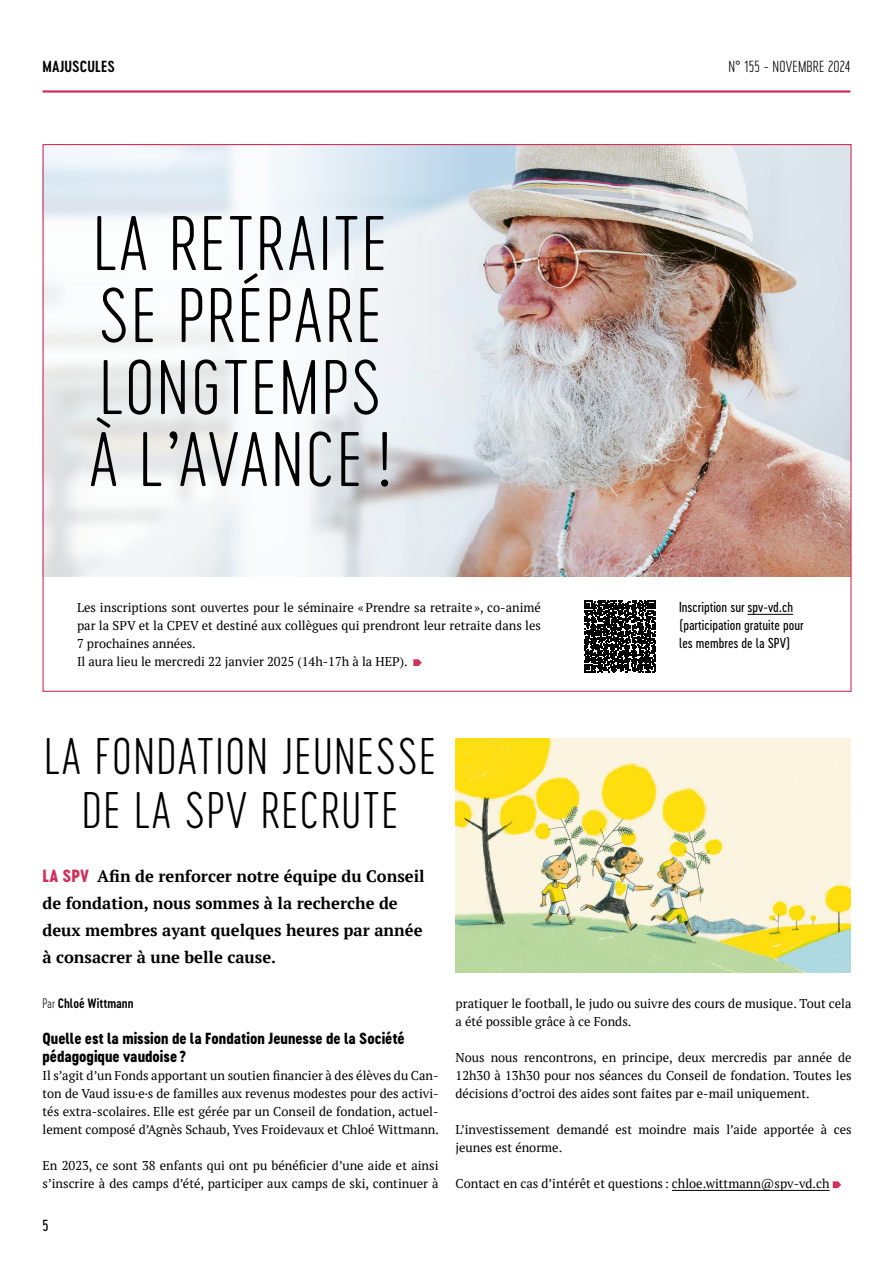
<style>
.page{position:relative;width:893px;height:1263px;background:#fff}
.page>*{position:absolute;margin:0;border:0;box-sizing:border-box;transform-origin:0 0}
.t1{font:72px/72px "Cervo Neue Thin Neue";letter-spacing:.03em;color:#000}
.t2{font:48px/54px "Cervo Neue Thin Neue";letter-spacing:.03em;color:#000;text-align:center}
.t3{font:700 16.5px/27px "PT Serif";color:#000}
.t4{font:15px/18px "Cervo Neue Extra Bold Neue";color:#000}
.t5{font:15px "Cervo Neue Thin Neue";letter-spacing:.01em;color:#000}
.t6{font:15px "Cervo Neue Semi Bold Neue";letter-spacing:.01em;color:#000}
.t7{font:15px "Cervo Neue Regular Neue";color:#000}
.t8{font:13.5px/18px "Cervo Neue Regular Neue";color:#000}
.t9{font:12.75px/18px "PT Serif";color:#000}
.t10{font:12.75px "Cervo Neue Semi Bold Neue";color:#000}
.s1{font-family:"Cervo Neue Extra Bold Neue";font-weight:400;color:#d0325c}
.s2{font-family:"Cervo Neue Thin Neue"}
</style>
<div class="page">
<hr style="left:43px;top:90px;width:807px;height:3px;background:#d0325c">
<img style="left:455px;top:738px;width:395px;height:234px">
<hr style="left:672px;top:1190px;width:158px;height:1px;background:#000">
<svg style="left:833px;top:1181px;width:8px;height:7px"></svg>
<svg style="left:413px;top:659px;width:9px;height:7px"></svg>
<img style="left:485px;top:146px;width:365px;height:430px">
<svg style="left:42px;top:144px;width:443px;height:443px"></svg>
<hr style="left:748px;top:614px;width:45px;height:1px;background:#000">
<svg style="left:584px;top:601px;width:72px;height:71px"></svg>
<p class="t6" style="left:43px;top:60px;width:74px">MAJUSCULES</p>
<p class="t5" style="left:728px;top:60px;width:124px">N° 155 - NOVEMBRE 2024</p>
<h1 class="t1" style="left:89px;top:206px;width:305px">LA RETRAITE<br>SE PRÉPARE<br>LONGTEMPS<br>À L’AVANCE !</h1>
<p class="t9" style="left:77px;top:599px;width:465px">Les inscriptions sont ouvertes pour le séminaire « Prendre sa retraite », co-animé par la SPV et la CPEV et destiné aux collègues qui prendront leur retraite dans les 7 prochaines années.<br>Il aura lieu le mercredi 22 janvier 2025 (14h-17h à la HEP).</p>
<h2 class="t2" style="left:44px;top:728px;width:393px">LA FONDATION JEUNESSE<br>DE LA SPV RECRUTE</h2>
<p class="t3" style="left:43px;top:862px;width:384px"><span class="s1">LA SPV</span> Afin de renforcer notre équipe du Conseil de fondation, nous sommes à la recherche de deux membres ayant quelques heures par année à consacrer à une belle cause.</p>
<p class="t8" style="left:679px;top:599px;width:126px">Inscription sur spv-vd.ch (participation gratuite pour les membres de la SPV)</p>
<p class="t10" style="left:43px;top:995px;width:93px"><span class="s2">Par</span> Chloé Wittmann</p>
<p class="t4" style="left:43px;top:1029px;width:364px">Quelle est la mission de la Fondation Jeunesse de la Société pédagogique vaudoise ?</p>
<p class="t9" style="left:43px;top:1066px;width:398px;text-align:justify">Il s’agit d’un Fonds apportant un soutien financier à des élèves du Can&shy;ton de Vaud issu·e·s de familles aux revenus modestes pour des activi&shy;tés extra-scolaires. Elle est gérée par un Conseil de fondation, actuel&shy;lement composé d’Agnès Schaub, Yves Froidevaux et Chloé Wittmann.</p>
<p class="t9" style="left:43px;top:1156px;width:398px">En 2023, ce sont 38 enfants qui ont pu bénéficier d’une aide et ainsi s’inscrire à des camps d’été, participer aux camps de ski, continuer à</p>
<p class="t7" style="left:43px;top:1218px;width:8px">5</p>
<p class="t9" style="left:456px;top:995px;width:397px">pratiquer le football, le judo ou suivre des cours de musique. Tout cela a été possible grâce à ce Fonds.</p>
<p class="t9" style="left:456px;top:1049px;width:398px;text-align:justify">Nous nous rencontrons, en principe, deux mercredis par année de 12h30 à 13h30 pour nos séances du Conseil de fondation. Toutes les décisions d’octroi des aides sont faites par e-mail uniquement.</p>
<p class="t9" style="left:456px;top:1121px;width:398px">L’investissement demandé est moindre mais l’aide apportée à ces jeunes est énorme.</p>
<p class="t9" style="left:456px;top:1175px;width:376px">Contact en cas d’intérêt et questions : chloe.wittmann@spv-vd.ch</p>
</div>
